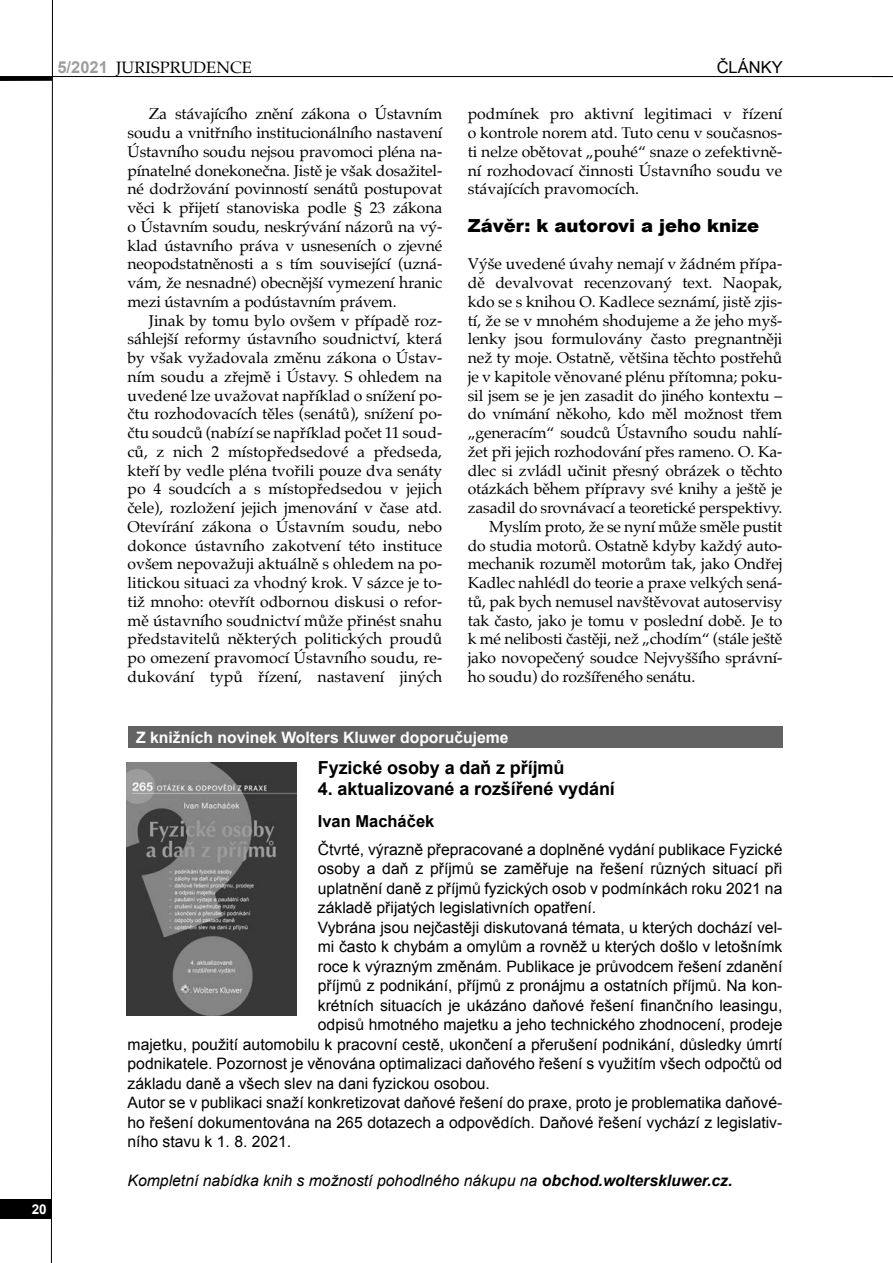
<style>
.page{position:relative;width:893px;height:1263px;background:#fff}
.page>*{position:absolute;margin:0;border:0;box-sizing:border-box;transform-origin:0 0}
.t1{font:700 18px "Arial";letter-spacing:-.005em;color:#000}
.titulek_12_12{font:900 18px "Arial";color:#000}
.t2{font:16.5px "Palatino";color:#000}
.t3{font:700 16.5px "Arial";color:#000}
.t4{font:16.5px "Arial";color:#000}
.t5{font:15.75px/18.8px "Palatino";letter-spacing:-.01em;color:#000;text-align:justify}
.t6{font:15.75px/19.5px "Arial";color:#000;text-align:justify}
.t7{font:italic 15.75px "Arial";color:#000}
.t8{font:700 15.75px "Arial";color:#fff}
.t9{font:700 13.5px "Arial";color:#fff}
.s1{font-family:"Arial";font-weight:700;color:#9d9d9c}
.s2{font-weight:700}
</style>
<div class="page">
<svg style="left:51px;top:0;width:2px;height:1263px;background:#7f7f7f"></svg>
<hr style="left:0;top:76px;width:893px;height:1px;background:#000">
<svg style="left:0;top:77px;width:52px;height:4px"></svg>
<div style="left:0;top:1199px;width:51px;height:19px;background:#000"></div>
<div style="left:128px;top:727px;width:654px;height:21px;background:#646363"></div>
<img style="left:126px;top:762px;width:171px;height:253px">
<p class="t2" style="left:57px;top:54px;width:196px"><span class="s1">5/2021</span> JURISPRUDENCE</p>
<p class="t4" style="left:717px;top:57px;width:68px">články</p>
<p class="t5" style="left:128px;top:104px;width:316px;text-indent:21px">Za stávajícího znění zákona o Ústavním soudu a vnitřního institucionálního nastavení Ústavního soudu nejsou pravomoci pléna na&shy;pínatelné donekonečna. Jistě je však dosažitel&shy;né dodržování povinností senátů postupovat věci k přijetí stanoviska podle § 23 zákona o Ústavním soudu, neskrývání názorů na vý&shy;klad ústavního práva v usneseních o zjevné neopodstatněnosti a s tím související (uzná&shy;vám, že nesnadné) obecnější vymezení hranic mezi ústavním a podústavním právem.</p>
<p class="t5" style="left:128px;top:311px;width:316px;text-indent:21px">Jinak by tomu bylo ovšem v případě roz&shy;sáhlejší reformy ústavního soudnictví, která by však vyžadovala změnu zákona o Ústav&shy;ním soudu a zřejmě i Ústavy. S ohledem na uvedené lze uvažovat například o snížení po&shy;čtu rozhodovacích těles (senátů), snížení po&shy;čtu soudců (nabízí se například počet 11 soud&shy;ců, z nich 2 místopředsedové a předseda, kteří by vedle pléna tvořili pouze dva senáty po 4 soudcích a s místopředsedou v jejich čele), rozložení jejich jmenování v čase atd.<br>Otevírání zákona o Ústavním soudu, nebo dokonce ústavního zakotvení této instituce ovšem nepovažuji aktuálně s ohledem na po&shy;litickou situaci za vhodný krok. V sázce je to&shy;tiž mnoho: otevřít odbornou diskusi o refor&shy;mě ústavního soudnictví může přinést snahu představitelů některých politických proudů po omezení pravomocí Ústavního soudu, re&shy;dukování typů řízení, nastavení jiných</p>
<p class="t5" style="left:468px;top:104px;width:316px">podmínek pro aktivní legitimaci v řízení o kontrole norem atd. Tuto cenu v současnos&shy;ti nelze obětovat „pouhé“ snaze o zefektivně&shy;ní rozhodovací činnosti Ústavního soudu ve stávajících pravomocích.</p>
<p class="titulek_12_12" style="left:468px;top:212px;width:293px">Závěr: k autorovi a jeho knize</p>
<p class="t5" style="left:468px;top:254px;width:316px">Výše uvedené úvahy nemají v žádném přípa&shy;dě devalvovat recenzovaný text. Naopak, kdo se s knihou O. Kadlece seznámí, jistě zjis&shy;tí, že se v mnohém shodujeme a že jeho myš&shy;lenky jsou formulovány často pregnantněji než ty moje. Ostatně, většina těchto postřehů je v kapitole věnované plénu přítomna; poku&shy;sil jsem se je jen zasadit do jiného kontextu – do vnímání někoho, kdo měl možnost třem „generacím“ soudců Ústavního soudu nahlí&shy;žet při jejich rozhodování přes rameno. O. Ka&shy;dlec si zvládl učinit přesný obrázek o těchto otázkách během přípravy své knihy a ještě je zasadil do srovnávací a teoretické perspektivy.</p>
<p class="t5" style="left:468px;top:517px;width:316px;text-indent:21px">Myslím proto, že se nyní může směle pustit do studia motorů. Ostatně kdyby každý auto&shy;mechanik rozuměl motorům tak, jako Ondřej Kadlec nahlédl do teorie a praxe velkých sená&shy;tů, pak bych nemusel navštěvovat autoservisy tak často, jako je tomu v poslední době. Je to k mé nelibosti častěji, než „chodím“ (stále ještě jako novopečený soudce Nejvyššího správní&shy;ho soudu) do rozšířeného senátu.</p>
<p class="t9" style="left:32px;top:1200px;width:17px">20</p>
<p class="t8" style="left:136px;top:727px;width:374px">Z knižních novinek Wolters Kluwer doporučujeme</p>
<p class="t1" style="left:318px;top:756px;width:248px">Fyzické osoby a daň z příjmů</p>
<p class="t1" style="left:318px;top:777px;width:299px">4. aktualizované a rozšířené vydání</p>
<p class="t3" style="left:318px;top:810px;width:118px">Ivan Macháček</p>
<p class="t6" style="left:318px;top:840px;width:466px">Čtvrté, výrazně přepracované a doplněné vydání publikace Fyzické osoby a daň z příjmů se zaměřuje na řešení různých situací při uplatnění daně z příjmů fyzických osob v podmínkách roku 2021 na základě přijatých legislativních opatření.</p>
<p class="t6" style="left:318px;top:918px;width:466px">Vybrána jsou nejčastěji diskutovaná témata, u kterých dochází vel-</p>
<p class="t6" style="left:318px;top:937px;width:466px">mi často k chybám a omylům a rovněž u kterých došlo v letošnímk</p>
<p class="t6" style="left:318px;top:957px;width:466px">roce k výrazným změnám. Publikace je průvodcem řešení zdanění</p>
<p class="t6" style="left:318px;top:976px;width:466px">příjmů z podnikání, příjmů z pronájmu a ostatních příjmů. Na kon-</p>
<p class="t6" style="left:318px;top:996px;width:466px">krétních situacích je ukázáno daňové řešení finančního leasingu,</p>
<p class="t6" style="left:318px;top:1015px;width:466px">odpisů hmotného majetku a jeho technického zhodnocení, prodeje</p>
<p class="t6" style="left:128px;top:1035px;width:656px">majetku, použití automobilu k pracovní cestě, ukončení a přerušení podnikání, důsledky úmrtí</p>
<p class="t6" style="left:128px;top:1054px;width:656px">podnikatele. Pozornost je věnována optimalizaci daňového řešení s využitím všech odpočtů od</p>
<p class="t6" style="left:128px;top:1074px;width:364px">základu daně a všech slev na dani fyzickou osobou.</p>
<p class="t6" style="left:128px;top:1093px;width:656px">Autor se v publikaci snaží konkretizovat daňové řešení do praxe, proto je problematika daňové&shy;ho řešení dokumentována na 265 dotazech a odpovědích. Daňové řešení vychází z legislativ&shy;ního stavu k 1. 8. 2021.</p>
<p class="t7" style="left:128px;top:1170px;width:606px">Kompletní nabídka knih s možností pohodlného nákupu na <span class="s2">obchod.wolterskluwer.cz.</span></p>
</div>
